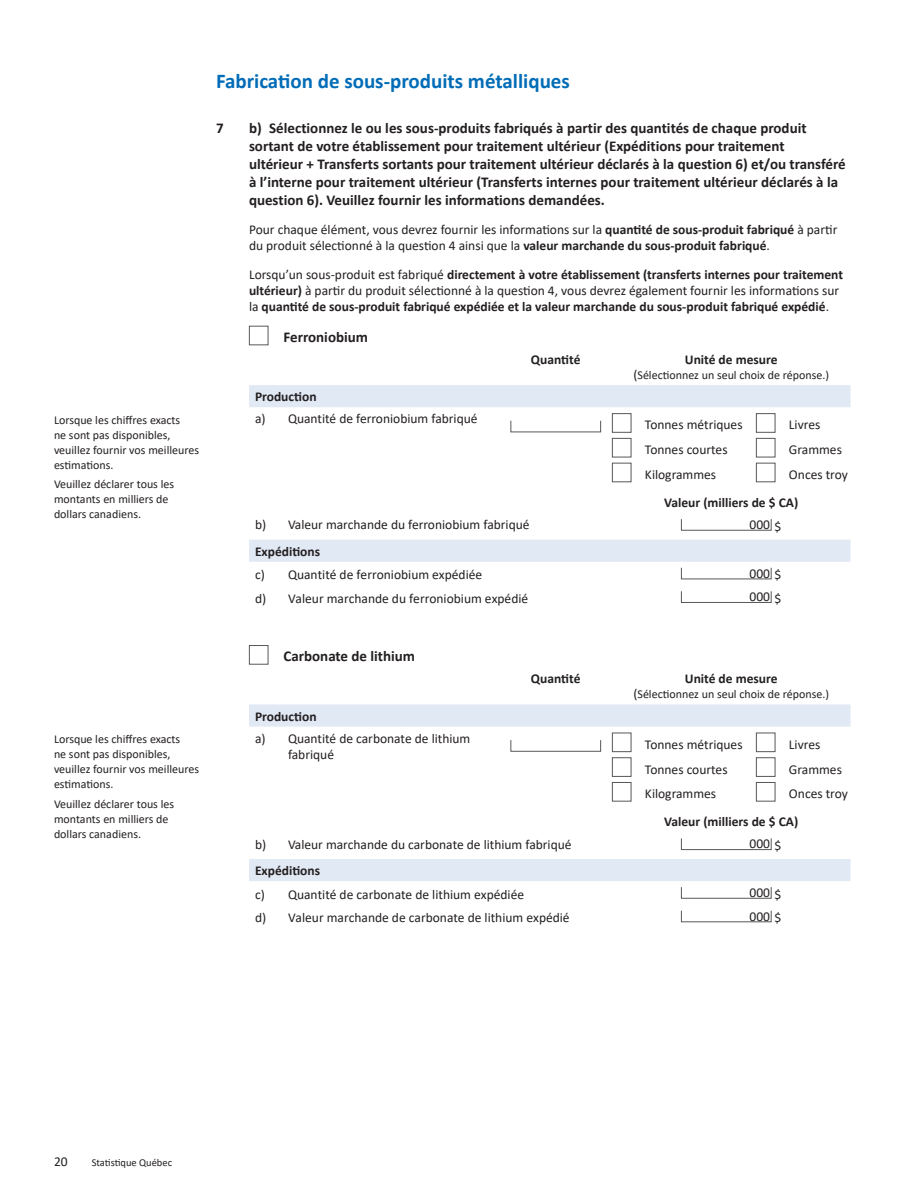
<style>
.page{position:relative;width:918px;height:1188px;background:#fff}
.page>*{position:absolute;margin:0;border:0;box-sizing:border-box;transform-origin:0 0}
.Titre_De_Section{font:700 21px "Calibri";color:#006cb7}
.Titre_Question{font:700 15px/18px "Calibri";color:#231f20}
.SousQuestion_liste_C{font:700 15px "Calibri";color:#231f20}
.Texte_question{font:13.5px/15.8px "Calibri";color:#231f20}
.Texte_question-2{font:700 13.5px/15.8px "Calibri";color:#231f20}
.SousQuestion_liste_C-2{font:13.5px "Calibri";color:#231f20}
.Titre_categories_cen{font:700 13.5px "Calibri";color:#231f20}
.Titre_categories{font:700 13.5px "Calibri";color:#231f20}
.texte_courant{font:13.5px "Calibri";color:#231f20}
.tableau_Corps_centre{font:13.5px "Calibri";color:#231f20}
.note_colonne_gauche{font:12px/15px "Calibri";color:#231f20}
.Titre_categories-2{font:12px "Calibri";color:#231f20}
.t1{font:10.5px "Calibri";color:#231f20}
.s1{font-weight:700}
.s2{font-weight:400}
.s3{font-size:13.5px}
</style>
<div class="page">
<div style="left:249px;top:326px;width:19px;height:19px;border:1px solid #57585a"></div>
<svg style="left:249px;top:385px;width:601px;height:177px"></svg>
<div style="left:612px;top:413px;width:19px;height:20px;border:1px solid #57585a"></div>
<div style="left:612px;top:438px;width:19px;height:19px;border:1px solid #57585a"></div>
<div style="left:612px;top:463px;width:19px;height:19px;border:1px solid #57585a"></div>
<div style="left:756px;top:413px;width:19px;height:20px;border:1px solid #57585a"></div>
<div style="left:756px;top:438px;width:19px;height:19px;border:1px solid #57585a"></div>
<div style="left:756px;top:463px;width:19px;height:19px;border:1px solid #57585a"></div>
<div style="left:681px;top:519px;width:91px;height:12px;border:1px solid #57585a"></div>
<div style="left:681px;top:591px;width:91px;height:12px;border:1px solid #57585a"></div>
<div style="left:249px;top:645px;width:19px;height:20px;border:1px solid #57585a"></div>
<svg style="left:249px;top:704px;width:601px;height:177px"></svg>
<div style="left:510px;top:740px;width:91px;height:12px;border:1px solid #57585a"></div>
<div style="left:612px;top:733px;width:19px;height:19px;border:1px solid #57585a"></div>
<div style="left:612px;top:757px;width:19px;height:20px;border:1px solid #57585a"></div>
<div style="left:612px;top:782px;width:19px;height:20px;border:1px solid #57585a"></div>
<div style="left:756px;top:733px;width:19px;height:19px;border:1px solid #57585a"></div>
<div style="left:756px;top:757px;width:19px;height:20px;border:1px solid #57585a"></div>
<div style="left:756px;top:782px;width:19px;height:20px;border:1px solid #57585a"></div>
<div style="left:681px;top:838px;width:91px;height:12px;border:1px solid #57585a"></div>
<div style="left:681px;top:887px;width:91px;height:12px;border:1px solid #57585a"></div>
<div style="left:681px;top:910px;width:91px;height:12px;border:1px solid #57585a"></div>
<p class="note_colonne_gauche" style="left:54px;top:412px;width:147px">Lorsque les chiffres exacts<br>ne sont pas disponibles, veuillez fournir vos meilleures estimations.</p>
<p class="note_colonne_gauche" style="left:54px;top:477px;width:122px">Veuillez déclarer tous les montants en milliers de dollars canadiens.</p>
<p class="Titre_De_Section" style="left:216px;top:66px;width:355px">Fabrication de sous-produits métalliques</p>
<p class="Titre_Question" style="left:216px;top:119px;width:9px">7</p>
<p class="Titre_Question" style="left:249px;top:119px;width:598px">b) Sélectionnez le ou les sous-produits fabriqués à partir des quantités de chaque produit sortant de votre établissement pour traitement ultérieur (Expéditions pour traitement<br>ultérieur + Transferts sortants pour traitement ultérieur déclarés à la question 6) et/ou transféré à l’interne pour traitement ultérieur (Transferts internes pour traitement ultérieur déclarés à la question 6). Veuillez fournir les informations demandées.</p>
<p class="Texte_question" style="left:249px;top:221px;width:590px">Pour chaque élément, vous devrez fournir les informations sur la <span class="s1">quantité de sous-produit fabriqué</span> à partir du produit sélectionné à la question 4 ainsi que la <span class="s1">valeur marchande du sous-produit fabriqué</span>.</p>
<p class="Texte_question-2" style="left:249px;top:266px;width:596px"><span class="s2">Lorsqu’un sous-produit est fabriqué</span> directement à votre établissement (transferts internes pour traitement ultérieur) <span class="s2">à partir du produit sélectionné à la question 4, vous devrez également fournir les informations sur la</span> quantité de sous-produit fabriqué expédiée et la valeur marchande du sous-produit fabriqué expédié<span class="s2">.</span></p>
<p class="SousQuestion_liste_C" style="left:284px;top:326px;width:86px">Ferroniobium</p>
<p class="Titre_categories_cen" style="left:531px;top:350px;width:51px">Quantité</p>
<p class="Titre_categories_cen" style="left:685px;top:350px;width:94px">Unité de mesure</p>
<p class="Titre_categories-2" style="left:633px;top:367px;width:197px"><span class="s3">(</span>Sélectionnez un seul choix de réponse.)</p>
<p class="Titre_categories" style="left:255px;top:387px;width:63px">Production</p>
<p class="Texte_question" style="left:255px;top:411px;width:224px">a) Quantité de ferroniobium fabriqué</p>
<p class="SousQuestion_liste_C-2" style="left:645px;top:416px;width:99px">Tonnes métriques</p>
<p class="SousQuestion_liste_C-2" style="left:645px;top:440px;width:84px">Tonnes courtes</p>
<p class="SousQuestion_liste_C-2" style="left:645px;top:465px;width:73px">Kilogrammes</p>
<p class="SousQuestion_liste_C-2" style="left:789px;top:416px;width:33px">Livres</p>
<p class="SousQuestion_liste_C-2" style="left:789px;top:440px;width:54px">Grammes</p>
<p class="SousQuestion_liste_C-2" style="left:789px;top:465px;width:60px">Onces troy</p>
<p class="Titre_categories_cen" style="left:664px;top:493px;width:135px">Valeur (milliers de $ CA)</p>
<p class="Texte_question" style="left:255px;top:517px;width:276px">b) Valeur marchande du ferroniobium fabriqué</p>
<p class="tableau_Corps_centre" style="left:775px;top:517px;width:8px">$</p>
<p class="Titre_categories" style="left:255px;top:542px;width:67px">Expéditions</p>
<p class="Texte_question" style="left:255px;top:567px;width:229px">c) Quantité de ferroniobium expédiée</p>
<p class="tableau_Corps_centre" style="left:775px;top:565px;width:8px">$</p>
<p class="Texte_question" style="left:255px;top:590px;width:275px">d) Valeur marchande du ferroniobium expédié</p>
<p class="tableau_Corps_centre" style="left:775px;top:589px;width:8px">$</p>
<p class="texte_courant" style="left:750px;top:515px;width:22px">000</p>
<p class="texte_courant" style="left:750px;top:564px;width:22px">000</p>
<p class="texte_courant" style="left:750px;top:587px;width:22px">000</p>
<p class="note_colonne_gauche" style="left:54px;top:731px;width:147px">Lorsque les chiffres exacts<br>ne sont pas disponibles, veuillez fournir vos meilleures estimations.</p>
<p class="note_colonne_gauche" style="left:54px;top:796px;width:122px">Veuillez déclarer tous les montants en milliers de dollars canadiens.</p>
<p class="SousQuestion_liste_C" style="left:284px;top:646px;width:133px">Carbonate de lithium</p>
<p class="Titre_categories_cen" style="left:531px;top:669px;width:51px">Quantité</p>
<p class="Titre_categories_cen" style="left:685px;top:669px;width:94px">Unité de mesure</p>
<p class="Titre_categories-2" style="left:633px;top:686px;width:197px"><span class="s3">(</span>Sélectionnez un seul choix de réponse.)</p>
<p class="Titre_categories" style="left:255px;top:707px;width:63px">Production</p>
<p class="Texte_question" style="left:288px;top:730px;width:184px;line-height:16.2px;text-indent:-33px">a) Quantité de carbonate de lithium fabriqué</p>
<p class="SousQuestion_liste_C-2" style="left:645px;top:735px;width:99px">Tonnes métriques</p>
<p class="SousQuestion_liste_C-2" style="left:645px;top:760px;width:84px">Tonnes courtes</p>
<p class="SousQuestion_liste_C-2" style="left:645px;top:784px;width:73px">Kilogrammes</p>
<p class="SousQuestion_liste_C-2" style="left:789px;top:735px;width:33px">Livres</p>
<p class="SousQuestion_liste_C-2" style="left:789px;top:760px;width:54px">Grammes</p>
<p class="SousQuestion_liste_C-2" style="left:789px;top:784px;width:60px">Onces troy</p>
<p class="Titre_categories_cen" style="left:664px;top:812px;width:135px">Valeur (milliers de $ CA)</p>
<p class="Texte_question" style="left:255px;top:836px;width:318px">b) Valeur marchande du carbonate de lithium fabriqué</p>
<p class="tableau_Corps_centre" style="left:775px;top:836px;width:8px">$</p>
<p class="Titre_categories" style="left:255px;top:861px;width:67px">Expéditions</p>
<p class="Texte_question" style="left:255px;top:886px;width:271px">c) Quantité de carbonate de lithium expédiée</p>
<p class="tableau_Corps_centre" style="left:775px;top:885px;width:8px">$</p>
<p class="Texte_question" style="left:255px;top:910px;width:316px">d) Valeur marchande de carbonate de lithium expédié</p>
<p class="tableau_Corps_centre" style="left:775px;top:908px;width:8px">$</p>
<p class="texte_courant" style="left:750px;top:835px;width:22px">000</p>
<p class="texte_courant" style="left:750px;top:883px;width:22px">000</p>
<p class="texte_courant" style="left:750px;top:907px;width:22px">000</p>
<p class="Texte_question" style="left:54px;top:1153px;width:15px">20</p>
<p class="t1" style="left:92px;top:1155px;width:82px">Statistique Québec</p>
</div>
